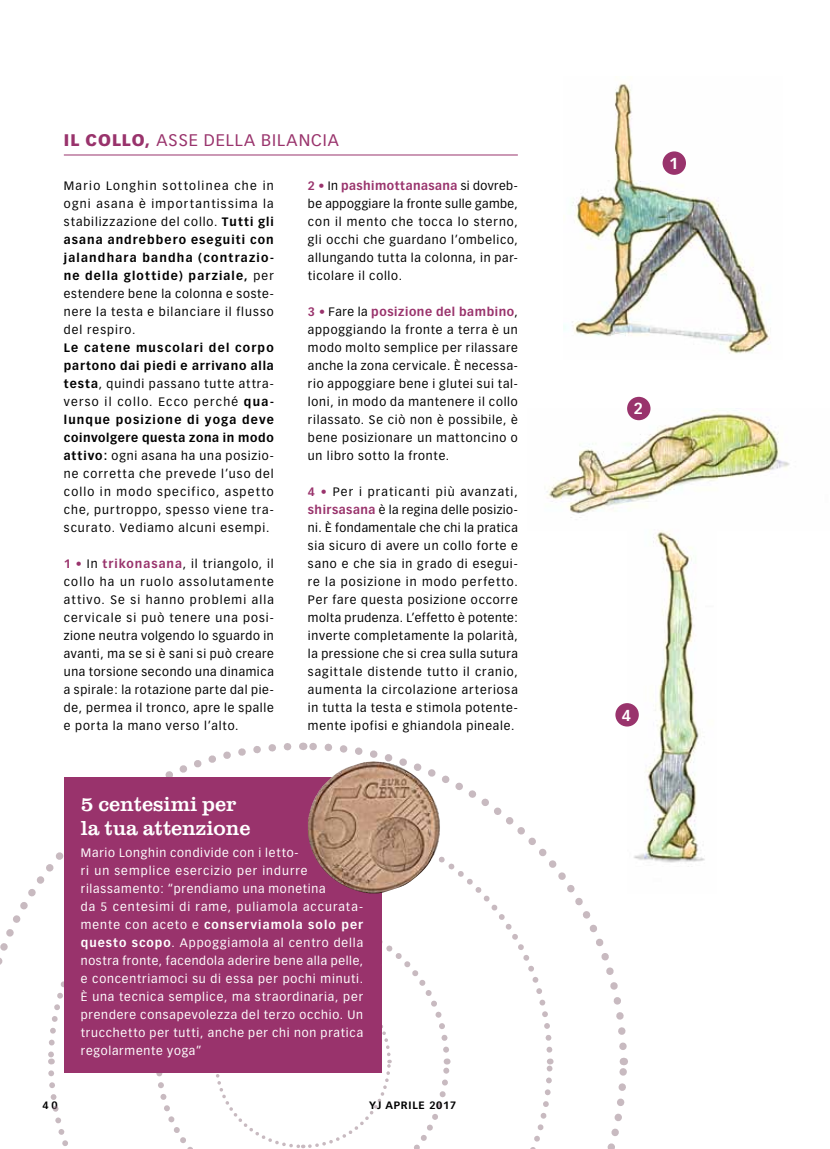
<style>
.page{position:relative;width:830px;height:1149px;background:#fff}
.page>*{position:absolute;margin:0;border:0;box-sizing:border-box;transform-origin:0 0}
.t1{font:21px/24px "URW Clarendon T";letter-spacing:-.005em;color:#fff}
.t2{font:16.5px "Vectora LH";letter-spacing:.06em;color:#99336c}
.t3{font:700 15.6px "Vectora LH";color:#fff}
.t4{font:12px/18px "Vectora LH";letter-spacing:.07em;color:#000;text-align:justify}
.t5{font:12px/18px "Vectora LH";letter-spacing:.07em;color:#fff}
.t6{font:700 10.5px "Vectora LH";letter-spacing:.07em;color:#000}
.s1{font-weight:900}
.s2{font-weight:700}
.s3{font-weight:700;color:#99336c}
.s4{color:#99336c}
</style>
<div class="page">
<svg style="left:302px;top:742px;width:288px;height:171px"></svg>
<svg style="left:20px;top:743px;width:272px;height:167px"></svg>
<svg style="left:381px;top:811px;width:173px;height:102px"></svg>
<svg style="left:46px;top:811px;width:18px;height:99px"></svg>
<svg style="left:0;top:913px;width:628px;height:236px"></svg>
<hr style="left:64px;top:154px;width:453px;height:1px;background:#99336c">
<div style="left:64px;top:777px;width:317px;height:295px;background:#99336c"></div>
<img style="left:546px;top:408px;width:244px;height:110px">
<img style="left:626px;top:512px;width:90px;height:355px">
<img style="left:563px;top:83px;width:208px;height:271px">
<img style="left:308px;top:760px;width:133px;height:133px">
<div style="left:662px;top:151px;width:23px;height:24px;background:#99336c;border-radius:50%"></div>
<div style="left:626px;top:396px;width:24px;height:24px;background:#99336c;border-radius:50%"></div>
<div style="left:615px;top:703px;width:23px;height:23px;background:#99336c;border-radius:50%"></div>
<h2 class="t2" style="left:64px;top:130px;width:276px"><span class="s1">IL COLLO,</span> asse della bilancia</h2>
<p class="t4" style="left:64px;top:177px;width:211px">Mario Longhin sottolinea che in ogni asana è importantissima la stabilizzazione del collo. <span class="s2">Tutti gli asana andrebbero eseguiti con jalandhara bandha (contrazio&shy;ne della glottide) parziale,</span> per estendere bene la colonna e soste&shy;nere la testa e bilanciare il flusso del respiro.</p>
<p class="t4" style="left:64px;top:339px;width:211px"><span class="s2">Le catene muscolari del corpo partono dai piedi e arrivano alla testa</span>, quindi passano tutte attra&shy;verso il collo. Ecco perché <span class="s2">qua&shy;lunque posizione di yoga deve coinvolgere questa zona in modo attivo:</span> ogni asana ha una posizio&shy;ne corretta che prevede l’uso del collo in modo specifico, aspetto che, purtroppo, spesso viene tra&shy;scurato. Vediamo alcuni esempi.</p>
<p class="t4" style="left:64px;top:555px;width:211px"><span class="s3">1</span> <span class="s4">•</span> In <span class="s3">trikonasana</span>, il triangolo, il collo ha un ruolo assolutamente attivo. Se si hanno problemi alla cervicale si può tenere una posi&shy;zione neutra volgendo lo sguardo in avanti, ma se si è sani si può creare una torsione secondo una dinamica a spirale: la rotazione parte dal pie&shy;de, permea il tronco, apre le spalle e porta la mano verso l’alto.</p>
<p class="t4" style="left:308px;top:177px;width:211px"><span class="s3">2</span> <span class="s4">•</span> In <span class="s3">pashimottanasana</span> si dovreb&shy;be appoggiare la fronte sulle gambe, con il mento che tocca lo sterno, gli occhi che guardano l’ombelico, allungando tutta la colonna, in par&shy;ticolare il collo.</p>
<p class="t4" style="left:308px;top:303px;width:211px"><span class="s3">3</span> <span class="s4">•</span> Fare la <span class="s3">posizione del bambino</span>, appoggiando la fronte a terra è un modo molto semplice per rilassare anche la zona cervicale. È necessa&shy;rio appoggiare bene i glutei sui tal&shy;loni, in modo da mantenere il collo rilassato. Se ciò non è possibile, è bene posizionare un mattoncino o un libro sotto la fronte.</p>
<p class="t4" style="left:308px;top:483px;width:211px"><span class="s3">4</span> <span class="s4">•</span> Per i praticanti più avanzati, <span class="s3">shirsasana</span> è la regina delle posizio&shy;ni. È fondamentale che chi la pratica sia sicuro di avere un collo forte e sano e che sia in grado di esegui&shy;re la posizione in modo perfetto.<br>Per fare questa posizione occorre molta prudenza. L’effetto è potente: inverte completamente la polarità, la pressione che si crea sulla sutura sagittale distende tutto il cranio, aumenta la circolazione arteriosa in tutta la testa e stimola potente&shy;mente ipofisi e ghiandola pineale.</p>
<p class="t6" style="left:43px;top:1098px;width:17px">4 0</p>
<h1 class="t1" style="left:81px;top:791px;width:171px">5 centesimi per la tua attenzione</h1>
<p class="t5" style="left:81px;top:843px;width:284px">Mario Longhin condivide con i letto-<br>ri un semplice esercizio per indurre rilassamento: “prendiamo una monetina<br>da 5 centesimi di rame, puliamola accurata&shy;mente con aceto e <span class="s2">conserviamola solo per questo scopo</span>. Appoggiamola al centro della nostra fronte, facendola aderire bene alla pelle, e concentriamoci su di essa per pochi minuti.<br>È una tecnica semplice, ma straordinaria, per prendere consapevolezza del terzo occhio. Un trucchetto per tutti, anche per chi non pratica regolarmente yoga”</p>
<p class="t6" style="left:369px;top:1098px;width:89px">YJ APRILE 2017</p>
<h3 class="t3" style="left:668px;top:154px;width:11px">1</h3>
<h3 class="t3" style="left:633px;top:399px;width:11px">2</h3>
<h3 class="t3" style="left:621px;top:705px;width:11px">4</h3>
</div>
